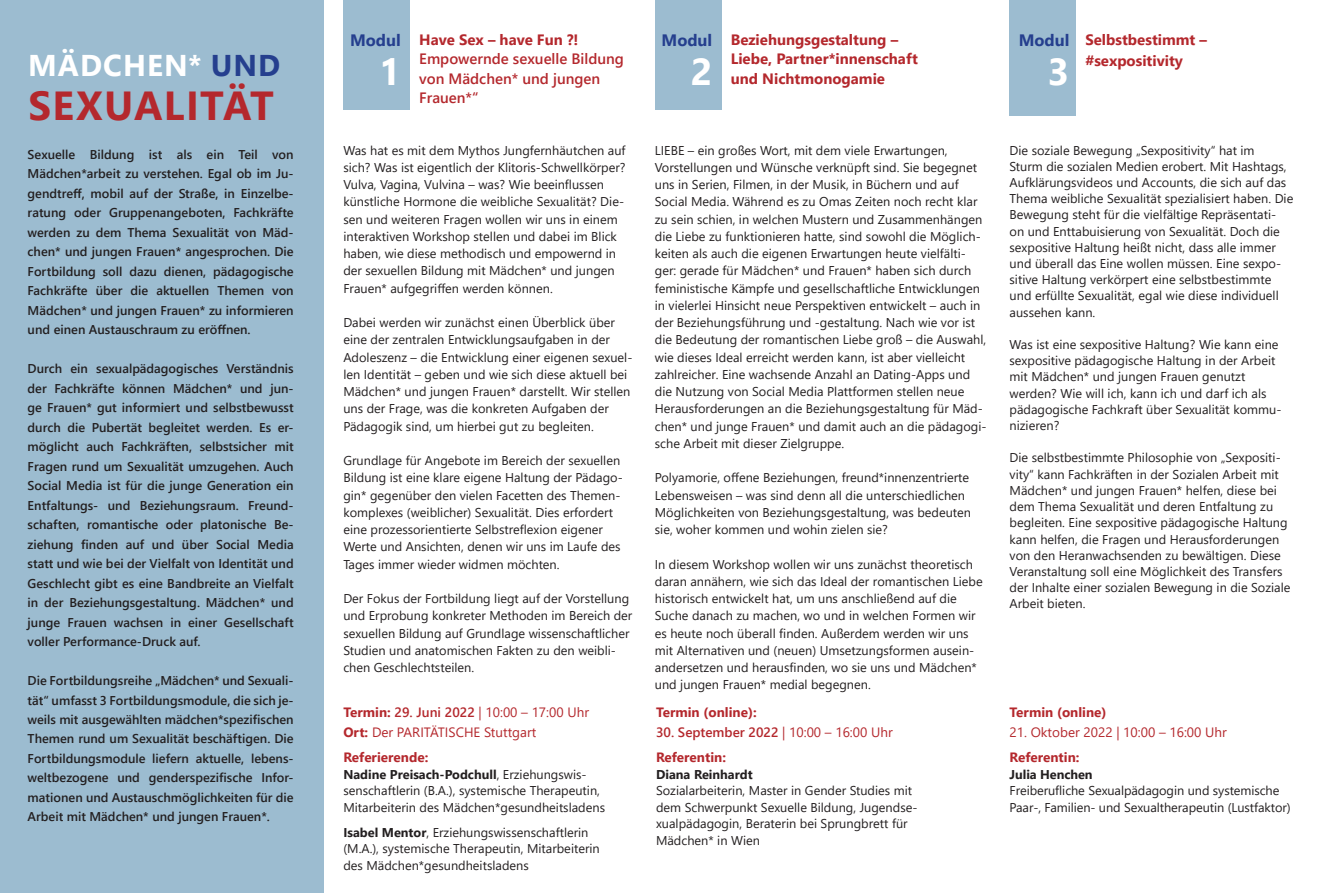
<style>
.page{position:relative;width:1331px;height:893px;background:#fff}
.page>*{position:absolute;margin:0;border:0;box-sizing:border-box;transform-origin:0 0}
.t1{font:700 40.5px "Segoe UI";letter-spacing:.035em;color:#b4282d}
.t2{font:700 37.5px "Segoe UI";color:#fff}
.t3{font:700 30px "Segoe UI";letter-spacing:.035em;color:#fff}
.t4{font:700 16.5px "Segoe UI";color:#253f8e}
.t5{font:700 15px/19.5px "Segoe UI";color:#b4282d}
.t6{font:600 15px/19.5px "Segoe UI";color:#b4282d}
.t7{font:13.5px/19.5px "Segoe UI";color:#b4282d}
.t8{font:700 13.5px "Segoe UI";color:#b4282d}
.t9{font:600 13.5px/25px "Segoe UI";color:#b4282d}
.t10{font:12.75px/17.2px "Segoe UI";color:#231f20}
.t11{font:600 12.75px/19.5px "Segoe UI";color:#231f20;text-align:justify}
.t12{font:700 12.75px "Segoe UI";letter-spacing:-.005em;color:#231f20}
.s1{color:#253f8e}
.s2{font-weight:700}
.s3{font-weight:600}
.s4{font-weight:400}
</style>
<div class="page">
<div style="left:0;top:0;width:323px;height:893px;background:#9cbcd0"></div>
<div style="left:343px;top:0;width:67px;height:109px;background:#9cbcd0"></div>
<div style="left:655px;top:0;width:66px;height:109px;background:#9cbcd0"></div>
<div style="left:1009px;top:0;width:67px;height:116px;background:#9cbcd0"></div>
<h3 class="t3" style="left:28px;top:37px;width:254px">MÄDCHEN* <span class="s1">UND</span></h3>
<h1 class="t1" style="left:28px;top:67px;width:247px">SEXUALITÄT</h1>
<p class="t11" style="left:28px;top:143px;width:268px">Sexuelle Bildung ist als ein Teil von Mädchen*arbeit zu verstehen. Egal ob im Ju&shy;gendtreff, mobil auf der Straße, in Einzelbe&shy;ratung oder Gruppenangeboten, Fachkräfte werden zu dem Thema Sexualität von Mäd&shy;chen* und jungen Frauen* angesprochen. Die Fortbildung soll dazu dienen, pädagogische Fachkräfte über die aktuellen Themen von Mädchen* und jungen Frauen* zu informieren und einen Austauschraum zu eröffnen.</p>
<p class="t11" style="left:28px;top:358px;width:268px">Durch ein sexualpädagogisches Verständnis der Fachkräfte können Mädchen* und jun&shy;ge Frauen* gut informiert und selbstbewusst durch die Pubertät begleitet werden. Es er&shy;möglicht auch Fachkräften, selbstsicher mit Fragen rund um Sexualität umzugehen. Auch Social Media ist für die junge Generation ein Entfaltungs- und Beziehungsraum. Freund&shy;schaften, romantische oder platonische Be&shy;ziehung finden auf und über Social Media statt und wie bei der Vielfalt von Identität und Geschlecht gibt es eine Bandbreite an Vielfalt in der Beziehungsgestaltung. Mädchen* und junge Frauen wachsen in einer Gesellschaft voller Performance-Druck auf.</p>
<p class="t11" style="left:28px;top:670px;width:268px">Die Fortbildungsreihe „Mädchen* und Sexuali&shy;tät“ umfasst 3 Fortbildungsmodule, die sich je&shy;weils mit ausgewählten mädchen*spezifischen Themen rund um Sexualität beschäftigen. Die Fortbildungsmodule liefern aktuelle, lebens&shy;weltbezogene und genderspezifische Infor&shy;mationen und Austauschmöglichkeiten für die Arbeit mit Mädchen* und jungen Frauen*.</p>
<p class="t4" style="left:350px;top:25px;width:52px">Modul</p>
<h2 class="t2" style="left:379px;top:36px;width:23px">1</h2>
<p class="t5" style="left:419px;top:29px;width:161px">Have Sex – have Fun ?!</p>
<p class="t6" style="left:419px;top:48px;width:206px">Empowernde sexuelle Bildung von Mädchen* und jungen<br>Frauen*“</p>
<p class="t10" style="left:343px;top:140px;width:284px">Was hat es mit dem Mythos Jungfernhäutchen auf sich? Was ist eigentlich der Klitoris-Schwellkörper?<br>Vulva, Vagina, Vulvina – was? Wie beeinflussen künstliche Hormone die weibliche Sexualität? Die&shy;sen und weiteren Fragen wollen wir uns in einem interaktiven Workshop stellen und dabei im Blick haben, wie diese methodisch und empowernd in der sexuellen Bildung mit Mädchen* und jungen Frauen* aufgegriffen werden können.</p>
<p class="t10" style="left:343px;top:313px;width:291px">Dabei werden wir zunächst einen Überblick über eine der zentralen Entwicklungsaufgaben in der Adoleszenz – die Entwicklung einer eigenen sexuel&shy;len Identität – geben und wie sich diese aktuell bei Mädchen* und jungen Frauen* darstellt. Wir stellen uns der Frage, was die konkreten Aufgaben der Pädagogik sind, um hierbei gut zu begleiten.</p>
<p class="t10" style="left:343px;top:451px;width:281px">Grundlage für Angebote im Bereich der sexuellen Bildung ist eine klare eigene Haltung der Pädago&shy;gin* gegenüber den vielen Facetten des Themen&shy;komplexes (weiblicher) Sexualität. Dies erfordert eine prozessorientierte Selbstreflexion eigener Werte und Ansichten, denen wir uns im Laufe des Tages immer wieder widmen möchten.</p>
<p class="t10" style="left:343px;top:589px;width:291px">Der Fokus der Fortbildung liegt auf der Vorstellung und Erprobung konkreter Methoden im Bereich der sexuellen Bildung auf Grundlage wissenschaftlicher Studien und anatomischen Fakten zu den weibli&shy;chen Geschlechtsteilen.</p>
<p class="t7" style="left:343px;top:702px;width:247px"><span class="s2">Termin:</span> <span class="s3">29. Juni 2022</span> | 10:00 – 17:00 Uhr<br><span class="s2">Ort:</span> Der PARITÄTISCHE Stuttgart</p>
<p class="t8" style="left:343px;top:744px;width:86px">Referierende:</p>
<p class="t10" style="left:343px;top:765px;width:263px;line-height:16.5px"><span class="s2">Nadine Preisach-Podchull</span>, Erziehungswis&shy;senschaftlerin (B.A.), systemische Therapeutin,<br>Mitarbeiterin des Mädchen*gesundheitsladens</p>
<p class="t10" style="left:343px;top:823px;width:258px;line-height:16.5px"><span class="s2">Isabel Mentor</span>, Erziehungswissenschaftlerin (M.A.), systemische Therapeutin, Mitarbeiterin des Mädchen*gesundheitsladens</p>
<p class="t4" style="left:662px;top:25px;width:52px">Modul</p>
<h2 class="t2" style="left:691px;top:36px;width:23px">2</h2>
<p class="t5" style="left:731px;top:29px;width:189px">Beziehungsgestaltung –<br>Liebe, Partner*innenschaft und Nichtmonogamie</p>
<p class="t10" style="left:655px;top:140px;width:333px">LIEBE – ein großes Wort, mit dem viele Erwartungen, Vorstellungen und Wünsche verknüpft sind. Sie begegnet uns in Serien, Filmen, in der Musik, in Büchern und auf Social Media. Während es zu Omas Zeiten noch recht klar zu sein schien, in welchen Mustern und Zusammenhängen die Liebe zu funktionieren hatte, sind sowohl die Möglich&shy;keiten als auch die eigenen Erwartungen heute vielfälti&shy;ger: gerade für Mädchen* und Frauen* haben sich durch feministische Kämpfe und gesellschaftliche Entwicklungen in vielerlei Hinsicht neue Perspektiven entwickelt – auch in der Beziehungsführung und -gestaltung. Nach wie vor ist die Bedeutung der romantischen Liebe groß – die Auswahl, wie dieses Ideal erreicht werden kann, ist aber vielleicht zahlreicher. Eine wachsende Anzahl an Dating-Apps und die Nutzung von Social Media Plattformen stellen neue Herausforderungen an die Beziehungsgestaltung für Mäd&shy;chen* und junge Frauen* und damit auch an die pädagogi&shy;sche Arbeit mit dieser Zielgruppe.</p>
<p class="t10" style="left:655px;top:468px;width:318px">Polyamorie, offene Beziehungen, freund*innenzentrierte Lebensweisen – was sind denn all die unterschiedlichen Möglichkeiten von Beziehungsgestaltung, was bedeuten sie, woher kommen und wohin zielen sie?</p>
<p class="t10" style="left:655px;top:554px;width:329px">In diesem Workshop wollen wir uns zunächst theoretisch daran annähern, wie sich das Ideal der romantischen Liebe historisch entwickelt hat, um uns anschließend auf die Suche danach zu machen, wo und in welchen Formen wir es heute noch überall finden. Außerdem werden wir uns mit Alternativen und (neuen) Umsetzungsformen ausein&shy;andersetzen und herausfinden, wo sie uns und Mädchen* und jungen Frauen* medial begegnen.</p>
<p class="t8" style="left:656px;top:700px;width:102px">Termin (online):</p>
<p class="t9" style="left:656px;top:719px;width:238px">30. September 2022 <span class="s4">| 10:00 – 16:00 Uhr<br></span><span class="s2">Referentin:</span></p>
<p class="t12" style="left:656px;top:762px;width:98px">Diana Reinhardt</p>
<p class="t10" style="left:656px;top:781px;width:263px;line-height:16.5px">Sozialarbeiterin, Master in Gender Studies mit dem Schwerpunkt Sexuelle Bildung, Jugendse&shy;xualpädagogin, Beraterin bei Sprungbrett für Mädchen* in Wien</p>
<p class="t4" style="left:1019px;top:25px;width:52px">Modul</p>
<h2 class="t2" style="left:1048px;top:36px;width:23px">3</h2>
<p class="t5" style="left:1085px;top:28px;width:123px;line-height:21px">Selbstbestimmt – #sexpositivity</p>
<p class="t10" style="left:1009px;top:141px;width:285px;line-height:16.2px">Die soziale Bewegung „Sexpositivity“ hat im<br>Sturm die sozialen Medien erobert. Mit Hashtags, Aufklärungsvideos und Accounts, die sich auf das Thema weibliche Sexualität spezialisiert haben. Die Bewegung steht für die vielfältige Repräsentati&shy;on und Enttabuisierung von Sexualität. Doch die sexpositive Haltung heißt nicht, dass alle immer und überall das Eine wollen müssen. Eine sexpo&shy;sitive Haltung verkörpert eine selbstbestimmte und erfüllte Sexualität, egal wie diese individuell aussehen kann.</p>
<p class="t10" style="left:1009px;top:335px;width:273px;line-height:16.2px">Was ist eine sexpositive Haltung? Wie kann eine sexpositive pädagogische Haltung in der Arbeit mit Mädchen* und jungen Frauen genutzt werden? Wie will ich, kann ich und darf ich als pädagogische Fachkraft über Sexualität kommu&shy;nizieren?</p>
<p class="t10" style="left:1009px;top:449px;width:282px;line-height:16.2px">Die selbstbestimmte Philosophie von „Sexpositi&shy;vity“ kann Fachkräften in der Sozialen Arbeit mit Mädchen* und jungen Frauen* helfen, diese bei dem Thema Sexualität und deren Entfaltung zu begleiten. Eine sexpositive pädagogische Haltung kann helfen, die Fragen und Herausforderungen von den Heranwachsenden zu bewältigen. Diese Veranstaltung soll eine Möglichkeit des Transfers der Inhalte einer sozialen Bewegung in die Soziale Arbeit bieten.</p>
<p class="t8" style="left:1009px;top:700px;width:99px">Termin (online)</p>
<p class="t7" style="left:1009px;top:721px;width:219px">21. Oktober 2022 | 10:00 – 16:00 Uhr</p>
<p class="t8" style="left:1009px;top:744px;width:71px">Referentin:</p>
<p class="t12" style="left:1009px;top:762px;width:85px">Julia Henchen</p>
<p class="t10" style="left:1009px;top:781px;width:283px;line-height:16.5px">Freiberufliche Sexualpädagogin und systemische<br>Paar-, Familien- und Sexualtherapeutin (Lustfaktor)</p>
</div>
